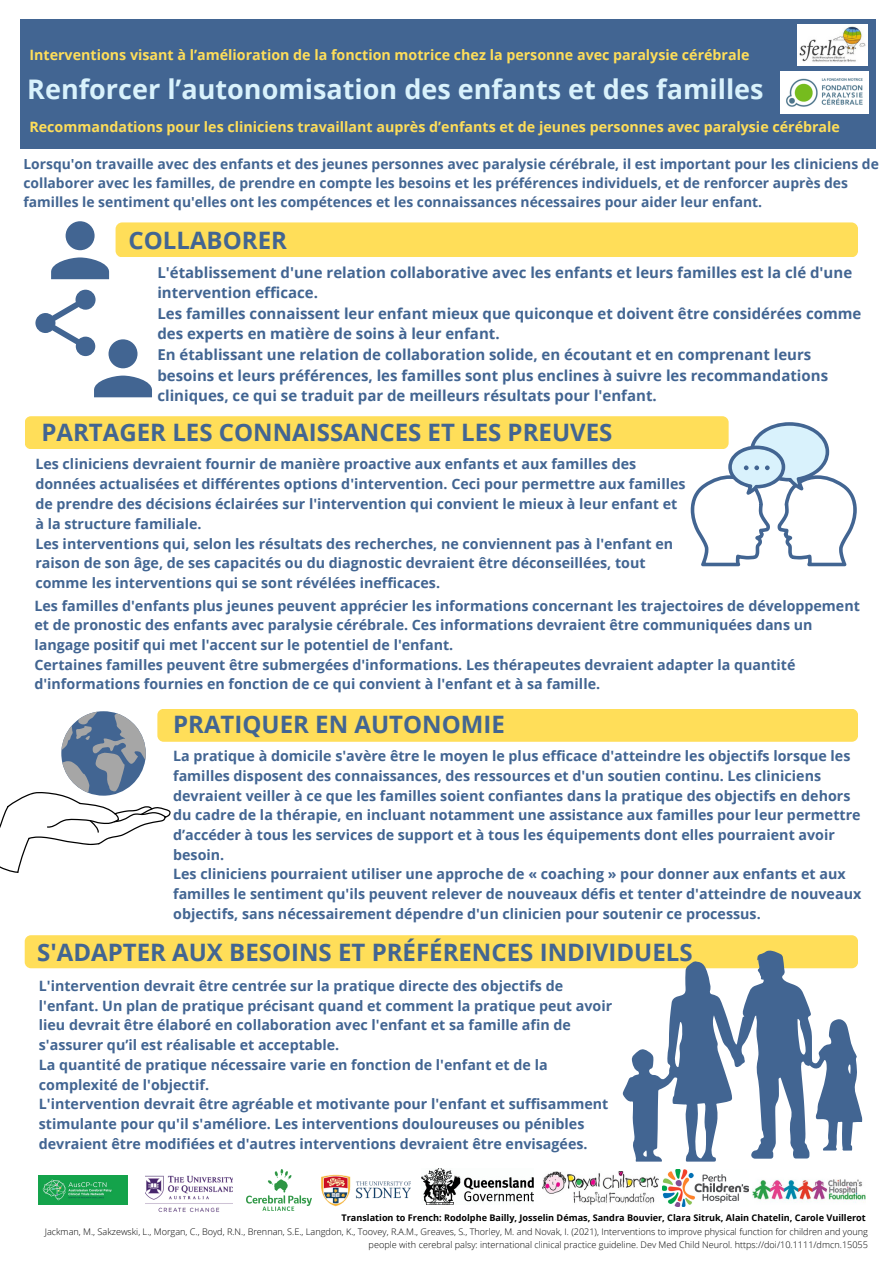
<style>
.page{position:relative;width:893px;height:1263px;background:#fff}
.page>*{position:absolute;margin:0;border:0;box-sizing:border-box;transform-origin:0 0}
.t1{font:700 27px "Open Sans";color:#d9f2fc}
.t2{font:700 24px "Open Sans";color:#426592}
.t3{font:700 15px/20.5px "Open Sans";color:#426592}
.t4{font:700 14.25px/19.7px "Open Sans";color:#426592}
.t5{font:700 14.25px "Open Sans";color:#ffde59}
.t6{font:700 13.88px/19.1px "Open Sans";color:#426592}
.t7{font:300 9.15px/12.5px "Open Sans";color:#000;text-align:right}
.t8{font:700 9.15px "Open Sans";color:#000}
</style>
<div class="page">
<div style="left:116px;top:222px;width:742px;height:35px;background:#ffde59;border-radius:7px"></div>
<div style="left:25px;top:416px;width:703px;height:33px;background:#ffde59;border-radius:6px"></div>
<div style="left:157px;top:709px;width:701px;height:33px;background:#ffde59;border-radius:6px"></div>
<div style="left:25px;top:935px;width:833px;height:33px;background:#ffde59;border-radius:6px"></div>
<svg style="left:622px;top:950px;width:240px;height:212px"></svg>
<svg style="left:0;top:711px;width:171px;height:162px"></svg>
<svg style="left:690px;top:422px;width:167px;height:144px"></svg>
<svg style="left:51px;top:221px;width:58px;height:58px"></svg>
<svg style="left:35px;top:290px;width:117px;height:107px"></svg>
<img style="left:39px;top:1175px;width:89px;height:29px">
<img style="left:146px;top:1175px;width:86px;height:37px">
<img style="left:247px;top:1169px;width:65px;height:41px">
<img style="left:321px;top:1174px;width:89px;height:33px">
<img style="left:421px;top:1168px;width:112px;height:36px">
<img style="left:543px;top:1172px;width:115px;height:32px">
<img style="left:662px;top:1170px;width:86px;height:36px">
<img style="left:752px;top:1179px;width:113px;height:24px">
<div style="left:20px;top:19px;width:855px;height:129px;background:#426592"></div>
<img style="left:798px;top:24px;width:69px;height:42px">
<img style="left:780px;top:71px;width:88px;height:42px">
<p class="t5" style="left:29px;top:45px;width:721px">Interventions visant à l’amélioration de la fonction motrice chez la personne avec paralysie cérébrale</p>
<p class="t1" style="left:27px;top:70px;width:738px">Renforcer l’autonomisation des enfants et des familles</p>
<p class="t5" style="left:29px;top:116px;width:812px">Recommandations pour les cliniciens travaillant auprès d’enfants et de jeunes personnes avec paralysie cérébrale</p>
<p class="t6" style="left:23px;top:154px;width:857px">Lorsqu'on travaille avec des enfants et des jeunes personnes avec paralysie cérébrale, il est important pour les cliniciens de collaborer avec les familles, de prendre en compte les besoins et les préférences individuels, et de renforcer auprès des familles le sentiment qu'elles ont les compétences et les connaissances nécessaires pour aider leur enfant.</p>
<p class="t2" style="left:128px;top:223px;width:160px">COLLABORER</p>
<p class="t3" style="left:157px;top:262px;width:696px">L'établissement d'une relation collaborative avec les enfants et leurs familles est la clé d'une intervention efficace.</p>
<p class="t3" style="left:157px;top:303px;width:705px">Les familles connaissent leur enfant mieux que quiconque et doivent être considérées comme des experts en matière de soins à leur enfant.</p>
<p class="t3" style="left:157px;top:344px;width:672px">En établissant une relation de collaboration solide, en écoutant et en comprenant leurs besoins et leurs préférences, les familles sont plus enclines à suivre les recommandations cliniques, ce qui se traduit par de meilleurs résultats pour l'enfant.</p>
<p class="t2" style="left:41px;top:415px;width:572px">PARTAGER LES CONNAISSANCES ET LES PREUVES</p>
<p class="t4" style="left:35px;top:453px;width:651px">Les cliniciens devraient fournir de manière proactive aux enfants et aux familles des données actualisées et différentes options d'intervention. Ceci pour permettre aux familles de prendre des décisions éclairées sur l'intervention qui convient le mieux à leur enfant et à la structure familiale.</p>
<p class="t4" style="left:35px;top:533px;width:639px">Les interventions qui, selon les résultats des recherches, ne conviennent pas à l'enfant en raison de son âge, de ses capacités ou du diagnostic devraient être déconseillées, tout comme les interventions qui se sont révélées inefficaces.</p>
<p class="t4" style="left:34px;top:595px;width:827px">Les familles d'enfants plus jeunes peuvent apprécier les informations concernant les trajectoires de développement et de pronostic des enfants avec paralysie cérébrale. Ces informations devraient être communiquées dans un langage positif qui met l'accent sur le potentiel de l'enfant.</p>
<p class="t4" style="left:34px;top:654px;width:762px">Certaines familles peuvent être submergées d'informations. Les thérapeutes devraient adapter la quantité d'informations fournies en fonction de ce qui convient à l'enfant et à sa famille.</p>
<p class="t2" style="left:173px;top:708px;width:333px">PRATIQUER EN AUTONOMIE</p>
<p class="t4" style="left:173px;top:746px;width:689px">La pratique à domicile s'avère être le moyen le plus efficace d'atteindre les objectifs lorsque les familles disposent des connaissances, des ressources et d'un soutien continu. Les cliniciens devraient veiller à ce que les familles soient confiantes dans la pratique des objectifs en dehors du cadre de la thérapie, en incluant notamment une assistance aux familles pour leur permettre d’accéder à tous les services de support et à tous les équipements dont elles pourraient avoir besoin.</p>
<p class="t4" style="left:173px;top:864px;width:689px">Les cliniciens pourraient utiliser une approche de « coaching » pour donner aux enfants et aux familles le sentiment qu'ils peuvent relever de nouveaux défis et tenter d'atteindre de nouveaux objectifs, sans nécessairement dépendre d'un clinicien pour soutenir ce processus.</p>
<p class="t2" style="left:37px;top:935px;width:657px">S'ADAPTER AUX BESOINS ET PRÉFÉRENCES INDIVIDUELS</p>
<p class="t4" style="left:39px;top:976px;width:575px">L'intervention devrait être centrée sur la pratique directe des objectifs de l'enfant. Un plan de pratique précisant quand et comment la pratique peut avoir lieu devrait être élaboré en collaboration avec l'enfant et sa famille afin de s'assurer qu’il est réalisable et acceptable.</p>
<p class="t4" style="left:39px;top:1054px;width:510px">La quantité de pratique nécessaire varie en fonction de l'enfant et de la complexité de l'objectif.</p>
<p class="t4" style="left:39px;top:1094px;width:571px">L'intervention devrait être agréable et motivante pour l'enfant et suffisamment stimulante pour qu'il s'améliore. Les interventions douloureuses ou pénibles devraient être modifiées et d'autres interventions devraient être envisagées.</p>
<p class="t8" style="left:341px;top:1211px;width:526px">Translation to French: Rodolphe Bailly, Josselin Démas, Sandra Bouvier, Clara Sitruk, Alain Chatelin, Carole Vuillerot</p>
<p class="t7" style="left:45px;top:1225px;width:824px">Jackman, M., Sakzewski, L., Morgan, C., Boyd, R.N., Brennan, S.E., Langdon, K., Toovey, R.A.M., Greaves, S., Thorley, M. and Novak, I. (2021), Interventions to improve physical function for children and young people with cerebral palsy: international clinical practice guideline. Dev Med Child Neurol. https://doi/10.1111/dmcn.15055</p>
</div>
